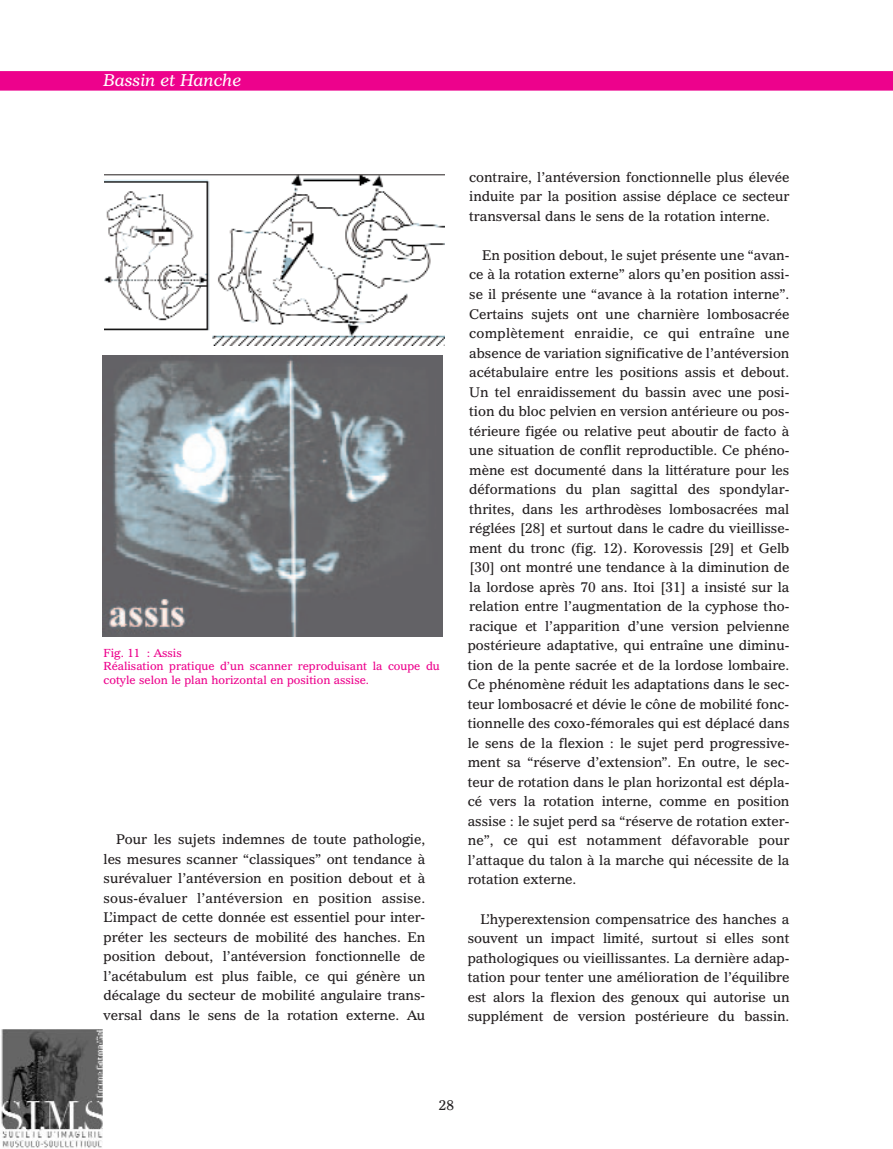
<style>
.page{position:relative;width:893px;height:1149px;background:#fff}
.page>*{position:absolute;margin:0;border:0;box-sizing:border-box;transform-origin:0 0}
.t1{font:italic 16.5px "Imperial BT";color:#fff}
.t2{font:13.5px/19.5px "Imperial BT";color:#231f20;text-align:justify}
.t3{font:11.25px/13.5px "Imperial BT";color:#ed028c}
</style>
<div class="page">
<div style="left:0;top:71px;width:893px;height:20px;background:#ed028c"></div>
<img style="left:1px;top:1029px;width:101px;height:119px">
<img style="left:105px;top:174px;width:340px;height:172px">
<img style="left:102px;top:355px;width:340px;height:281px">
<p class="t1" style="left:104px;top:73px;width:139px">Bassin et Hanche</p>
<p class="t3" style="left:104px;top:647px;width:338px">Fig. 11 : Assis<br>Réalisation pratique d’un scanner reproduisant la coupe du cotyle selon le plan horizontal en position assise.</p>
<p class="t2" style="left:104px;top:830px;width:323px;text-indent:13px">Pour les sujets indemnes de toute pathologie, les mesures scanner “classiques” ont tendance à surévaluer l’antéversion en position debout et à sous-évaluer l’antéversion en position assise.<br>L’impact de cette donnée est essentiel pour inter&shy;préter les secteurs de mobilité des hanches. En position debout, l’antéversion fonctionnelle de l’acétabulum est plus faible, ce qui génère un décalage du secteur de mobilité angulaire trans&shy;versal dans le sens de la rotation externe. Au</p>
<p class="t2" style="left:469px;top:169px;width:322px">contraire, l’antéversion fonctionnelle plus élevée induite par la position assise déplace ce secteur transversal dans le sens de la rotation interne.</p>
<p class="t2" style="left:468px;top:247px;width:323px;text-indent:14px">En position debout, le sujet présente une “avan&shy;ce à la rotation externe” alors qu’en position assi&shy;se il présente une “avance à la rotation interne”.<br>Certains sujets ont une charnière lombosacrée complètement enraidie, ce qui entraîne une absence de variation significative de l’antéversion acétabulaire entre les positions assis et debout.<br>Un tel enraidissement du bassin avec une posi&shy;tion du bloc pelvien en version antérieure ou pos&shy;térieure figée ou relative peut aboutir de facto à une situation de conflit reproductible. Ce phéno&shy;mène est documenté dans la littérature pour les déformations du plan sagittal des spondylar&shy;thrites, dans les arthrodèses lombosacrées mal réglées [28] et surtout dans le cadre du vieillisse&shy;ment du tronc (fig. 12). Korovessis [29] et Gelb [30] ont montré une tendance à la diminution de la lordose après 70 ans. Itoi [31] a insisté sur la relation entre l’augmentation de la cyphose tho&shy;racique et l’apparition d’une version pelvienne postérieure adaptative, qui entraîne une diminu&shy;tion de la pente sacrée et de la lordose lombaire.<br>Ce phénomène réduit les adaptations dans le sec&shy;teur lombosacré et dévie le cône de mobilité fonc&shy;tionnelle des coxo-fémorales qui est déplacé dans le sens de la flexion : le sujet perd progressive&shy;ment sa “réserve d’extension”. En outre, le sec&shy;teur de rotation dans le plan horizontal est dépla&shy;cé vers la rotation interne, comme en position assise : le sujet perd sa “réserve de rotation exter&shy;ne”, ce qui est notamment défavorable pour l’attaque du talon à la marche qui nécessite de la rotation externe.</p>
<p class="t2" style="left:468px;top:910px;width:323px;text-indent:13px">L’hyperextension compensatrice des hanches a souvent un impact limité, surtout si elles sont pathologiques ou vieillissantes. La dernière adap&shy;tation pour tenter une amélioration de l’équilibre est alors la flexion des genoux qui autorise un supplément de version postérieure du bassin.</p>
<p class="t2" style="left:439px;top:1095px;width:17px">28</p>
</div>
